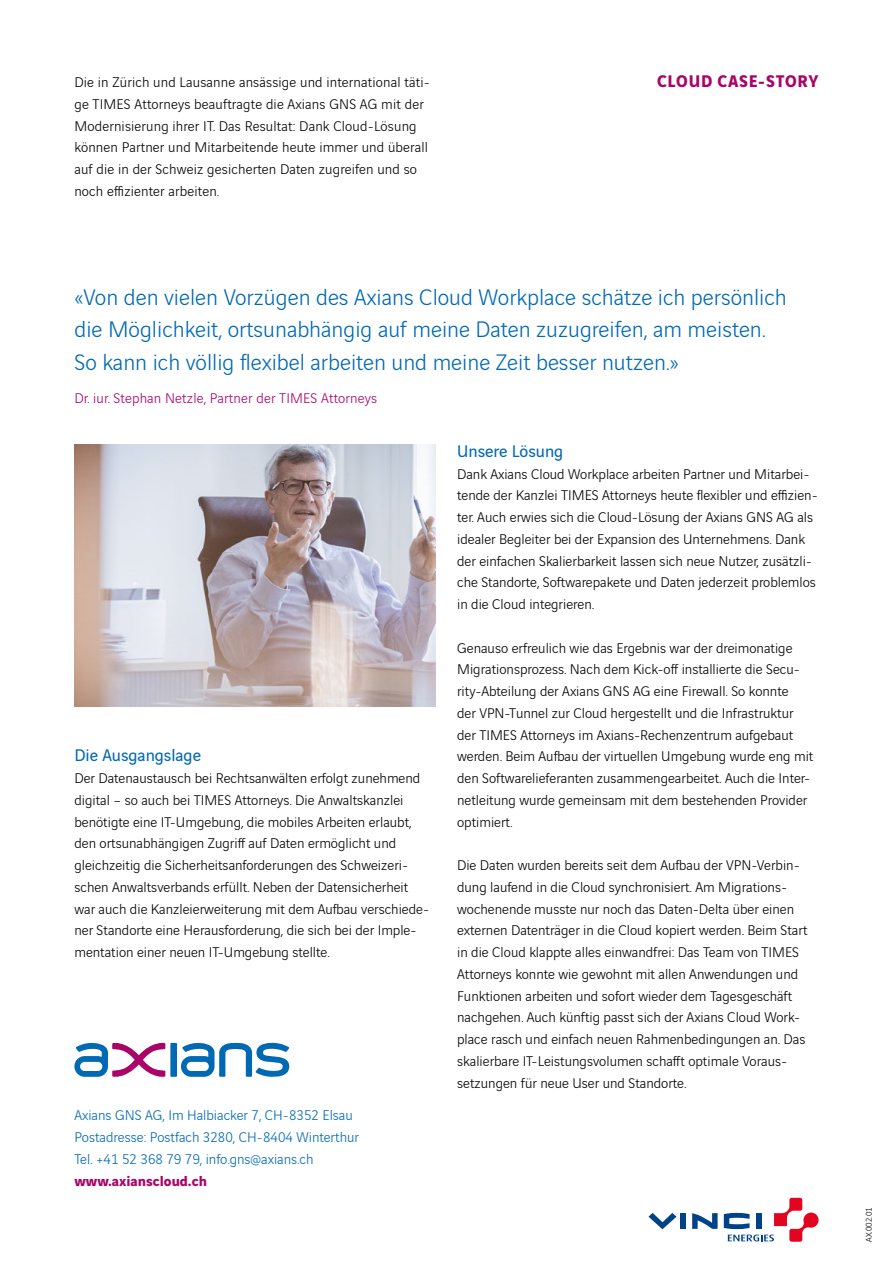
<style>
.page{position:relative;width:893px;height:1263px;background:#fff}
.page>*{position:absolute;margin:0;border:0;box-sizing:border-box;transform-origin:0 0}
.t1{font:300 24px/32.5px "Vinci Sans";color:#0069b4}
.t2{font:18px "Vinci Sans";color:#0069b4}
.t3{font:700 18px "Vinci Sans";letter-spacing:.04em;color:#aa0469}
.t4{font:300 15px/21.8px "Vinci Sans";color:#000}
.t5{font:300 15px/21.8px "Vinci Sans";color:#0069b4}
.t6{font:300 15px "Vinci Sans";letter-spacing:.01em;color:#aa0469}
.t7{font:700 15px "Vinci Sans";color:#aa0469}
.t8{font:300 9px "Vinci Sans";color:#000}
</style>
<div class="page">
<img style="left:74px;top:445px;width:362px;height:261px">
<div style="left:170px;top:1043px;width:7px;height:34px;background:#0069b4"></div>
<svg style="left:74px;top:1042px;width:91px;height:35px"></svg>
<svg style="left:181px;top:1042px;width:109px;height:35px"></svg>
<div style="left:680px;top:1213px;width:6px;height:16px;background:#004289"></div>
<svg style="left:692px;top:1213px;width:26px;height:16px"></svg>
<svg style="left:648px;top:1213px;width:28px;height:16px"></svg>
<svg style="left:724px;top:1198px;width:95px;height:44px"></svg>
<p class="t4" style="left:74px;top:70px;width:357px">Die in Zürich und Lausanne ansässige und international täti&shy;ge TIMES Attorneys beauftragte die Axians GNS AG mit der Modernisierung ihrer IT. Das Resultat: Dank Cloud-Lösung können Partner und Mitarbeitende heute immer und überall auf die in der Schweiz gesicherten Daten zugreifen und so noch effizienter arbeiten.</p>
<p class="t3" style="left:657px;top:67px;width:163px">CLOUD CASE-STORY</p>
<h1 class="t1" style="left:74px;top:278px;width:714px">«Von den vielen Vorzügen des Axians Cloud Workplace schätze ich persönlich die Möglichkeit, ortsunabhängig auf meine Daten zuzugreifen, am meisten.<br>So kann ich völlig flexibel arbeiten und meine Zeit besser nutzen.»</h1>
<p class="t6" style="left:74px;top:387px;width:304px">Dr. iur. Stephan Netzle, Partner der TIMES Attorneys</p>
<p class="t2" style="left:74px;top:742px;width:128px">Die Ausgangslage</p>
<p class="t4" style="left:74px;top:766px;width:356px">Der Datenaustausch bei Rechtsanwälten erfolgt zunehmend digital – so auch bei TIMES Attorneys. Die Anwaltskanzlei benötigte eine IT-Umgebung, die mobiles Arbeiten erlaubt, den ortsunabhängigen Zugriff auf Daten ermöglicht und gleichzeitig die Sicherheitsanforderungen des Schweizeri&shy;schen Anwaltsverbands erfüllt. Neben der Datensicherheit war auch die Kanzleierweiterung mit dem Aufbau verschiede&shy;ner Standorte eine Herausforderung, die sich bei der Imple&shy;mentation einer neuen IT-Umgebung stellte.</p>
<p class="t5" style="left:74px;top:1103px;width:286px">Axians GNS AG, Im Halbiacker 7, CH-8352 Elsau<br>Postadresse: Postfach 3280, CH-8404 Winterthur<br>Tel. +41 52 368 79 79, info.gns@axians.ch</p>
<p class="t7" style="left:74px;top:1169px;width:134px">www.axianscloud.ch</p>
<p class="t2" style="left:457px;top:438px;width:108px">Unsere Lösung</p>
<p class="t4" style="left:457px;top:462px;width:362px">Dank Axians Cloud Workplace arbeiten Partner und Mitarbei&shy;tende der Kanzlei TIMES Attorneys heute flexibler und effizien&shy;ter. Auch erwies sich die Cloud-Lösung der Axians GNS AG als idealer Begleiter bei der Expansion des Unternehmens. Dank der einfachen Skalierbarkeit lassen sich neue Nutzer, zusätzli&shy;che Standorte, Softwarepakete und Daten jederzeit problemlos in die Cloud integrieren.</p>
<p class="t4" style="left:457px;top:636px;width:358px">Genauso erfreulich wie das Ergebnis war der dreimonatige Migrationsprozess. Nach dem Kick-off installierte die Secu&shy;rity-Abteilung der Axians GNS AG eine Firewall. So konnte<br>der VPN-Tunnel zur Cloud hergestellt und die Infrastruktur der TIMES Attorneys im Axians-Rechenzentrum aufgebaut werden. Beim Aufbau der virtuellen Umgebung wurde eng mit den Softwarelieferanten zusammengearbeitet. Auch die Inter&shy;netleitung wurde gemeinsam mit dem bestehenden Provider optimiert.</p>
<p class="t4" style="left:457px;top:853px;width:352px">Die Daten wurden bereits seit dem Aufbau der VPN-Verbin&shy;dung laufend in die Cloud synchronisiert. Am Migrations&shy;wochenende musste nur noch das Daten-Delta über einen externen Datenträger in die Cloud kopiert werden. Beim Start in die Cloud klappte alles einwandfrei: Das Team von TIMES Attorneys konnte wie gewohnt mit allen Anwendungen und Funktionen arbeiten und sofort wieder dem Tagesgeschäft nachgehen. Auch künftig passt sich der Axians Cloud Work&shy;place rasch und einfach neuen Rahmenbedingungen an. Das skalierbare IT-Leistungsvolumen schafft optimale Voraus&shy;setzungen für neue User und Standorte.</p>
<p class="t8" style="left:862px;top:1242px;width:36px;rotate:-90deg">AX.002.01</p>
</div>
